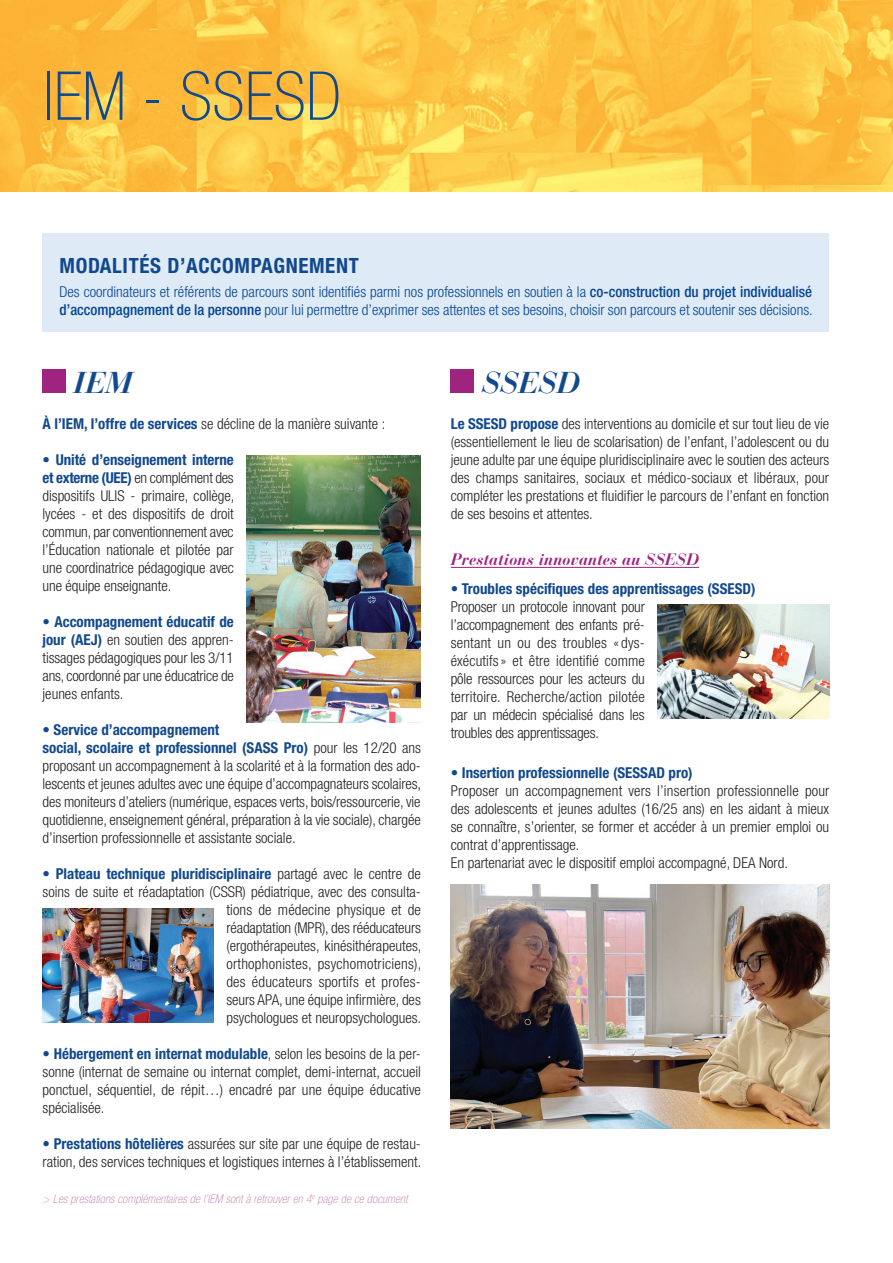
<style>
.page{position:relative;width:893px;height:1263px;background:#fff}
.page>*{position:absolute;margin:0;border:0;box-sizing:border-box;transform-origin:0 0}
.t1{font:100 condensed 67.5px "Helvetica Neue LT Std";color:#12498d}
.t2{font:italic 700 30px "Bauer Bodoni Std";color:#12498d}
.t3{font:700 condensed 21px "Helvetica Neue LT Std";letter-spacing:.03em;color:#12498d}
.t4{font:italic 700 16.5px "Bauer Bodoni Std";color:#9f2480}
.t5{font:300 condensed 15px/18px "Helvetica Neue LT Std";color:#231f20;text-align:justify}
.t6{font:300 condensed 15px/18px "Helvetica Neue LT Std";color:#074592}
.t7{font:700 condensed 15px "Helvetica Neue LT Std";color:#12498d}
.t8{font:italic 100 condensed 12px "Helvetica Neue LT Std";letter-spacing:.01em;color:#bc7ba9}
.s1{font-weight:500}
.s2{font-weight:700;color:#12498d}
.s3{font-weight:500;color:#12498d}
</style>
<div class="page">
<div style="left:43px;top:369px;width:23px;height:24px;background:#9f2480"></div>
<hr style="left:451px;top:567px;width:248px;height:1px;background:#9f2480">
<div style="left:451px;top:369px;width:23px;height:24px;background:#9f2480"></div>
<img style="left:0;top:0;width:893px;height:191px">
<img style="left:247px;top:456px;width:174px;height:266px">
<img style="left:658px;top:604px;width:171px;height:115px">
<img style="left:43px;top:908px;width:171px;height:114px">
<img style="left:451px;top:884px;width:378px;height:244px">
<div style="left:43px;top:234px;width:786px;height:98px;background:#deebf7"></div>
<p class="t1" style="left:43px;top:58px;width:300px">IEM - SSESD</p>
<p class="t3" style="left:60px;top:253px;width:301px">MODALITÉS D’ACCOMPAGNEMENT</p>
<p class="t6" style="left:60px;top:282px;width:755px">Des coordinateurs et référents de parcours sont identifiés parmi nos professionnels en soutien à la <span class="s1">co-construction du projet individualisé d’accompagnement de la personne</span> pour lui permettre d’exprimer ses attentes et ses besoins, choisir son parcours et soutenir ses décisions.</p>
<p class="t2" style="left:74px;top:364px;width:60px">IEM</p>
<p class="t5" style="left:43px;top:414px;width:344px"><span class="s2">À l’IEM, l’offre de services</span> se décline de la manière suivante :</p>
<p class="t5" style="left:43px;top:450px;width:193px"><span class="s3">•</span> <span class="s2">Unité d’enseignement interne et externe (UEE)</span> en complément des dispositifs ULIS - primaire, collège, lycées - et des dispositifs de droit commun, par conventionnement avec l’Éducation nationale et pilotée par une coordinatrice pédagogique avec une équipe enseignante.</p>
<p class="t5" style="left:43px;top:612px;width:193px"><span class="s3">•</span> <span class="s2">Accompagnement éducatif de jour (AEJ)</span> en soutien des appren&shy;tissages pédagogiques pour les 3/11 ans, coordonné par une éducatrice de jeunes enfants.</p>
<p class="t7" style="left:43px;top:720px;width:178px"><span class="s1">•</span> Service d’accompagnement</p>
<p class="t5" style="left:43px;top:738px;width:380px"><span class="s2">social, scolaire et professionnel (SASS Pro)</span> pour les 12/20 ans proposant un accompagnement à la scolarité et à la formation des ado&shy;lescents et jeunes adultes avec une équipe d’accompagnateurs scolaires, des moniteurs d’ateliers (numérique, espaces verts, bois/ressourcerie, vie quotidienne, enseignement général, préparation à la vie sociale), chargée d’insertion professionnelle et assistante sociale.</p>
<p class="t5" style="left:43px;top:864px;width:380px;text-align:right"><span class="s3">•</span> <span class="s2">Plateau technique pluridisciplinaire</span> partagé avec le centre de soins de suite et réadaptation (CSSR) pédiatrique, avec des consulta&shy;tions de médecine physique et de<br>réadaptation (MPR), des rééducateurs<br>(ergothérapeutes, kinésithérapeutes,<br>orthophonistes, psychomotriciens),<br>des éducateurs sportifs et profes-<br>seurs APA, une équipe infirmière, des<br>psychologues et neuropsychologues.</p>
<p class="t5" style="left:43px;top:1044px;width:380px"><span class="s3">•</span> <span class="s2">Hébergement en internat modulable</span>, selon les besoins de la per&shy;sonne (internat de semaine ou internat complet, demi-internat, accueil ponctuel, séquentiel, de répit…) encadré par une équipe éducative spécialisée.</p>
<p class="t5" style="left:43px;top:1134px;width:380px"><span class="s3">•</span> <span class="s2">Prestations hôtelières</span> assurées sur site par une équipe de restau&shy;ration, des services techniques et logistiques internes à l’établissement.</p>
<p class="t8" style="left:43px;top:1192px;width:366px">&gt; Les prestations complémentaires de l’IEM sont à retrouver en 4<sup>e</sup> page de ce document</p>
<p class="t2" style="left:482px;top:364px;width:100px">SSESD</p>
<p class="t5" style="left:451px;top:414px;width:380px"><span class="s2">Le SSESD propose</span> des interventions au domicile et sur tout lieu de vie (essentiellement le lieu de scolarisation) de l’enfant, l’adolescent ou du jeune adulte par une équipe pluridisciplinaire avec le soutien des acteurs des champs sanitaires, sociaux et médico-sociaux et libéraux, pour compléter les prestations et fluidifier le parcours de l’enfant en fonction de ses besoins et attentes.</p>
<p class="t4" style="left:451px;top:549px;width:250px">Prestations innovantes au SSESD</p>
<p class="t7" style="left:451px;top:579px;width:306px">• Troubles spécifiques des apprentissages (SSESD)</p>
<p class="t5" style="left:451px;top:597px;width:196px">Proposer un protocole innovant pour l’accompagnement des enfants pré&shy;sentant un ou des troubles « dys&shy;éxécutifs» et être identifié comme pôle ressources pour les acteurs du territoire. Recherche/action pilotée par un médecin spécialisé dans les troubles des apprentissages.</p>
<p class="t7" style="left:451px;top:763px;width:243px"><span class="s1">•</span> Insertion professionnelle (SESSAD pro)</p>
<p class="t5" style="left:451px;top:781px;width:380px">Proposer un accompagnement vers l’insertion professionnelle pour des adolescents et jeunes adultes (16/25 ans) en les aidant à mieux se connaître, s’orienter, se former et accéder à un premier emploi ou contrat d’apprentissage.</p>
<p class="t5" style="left:451px;top:853px;width:339px">En partenariat avec le dispositif emploi accompagné, DEA Nord.</p>
</div>
